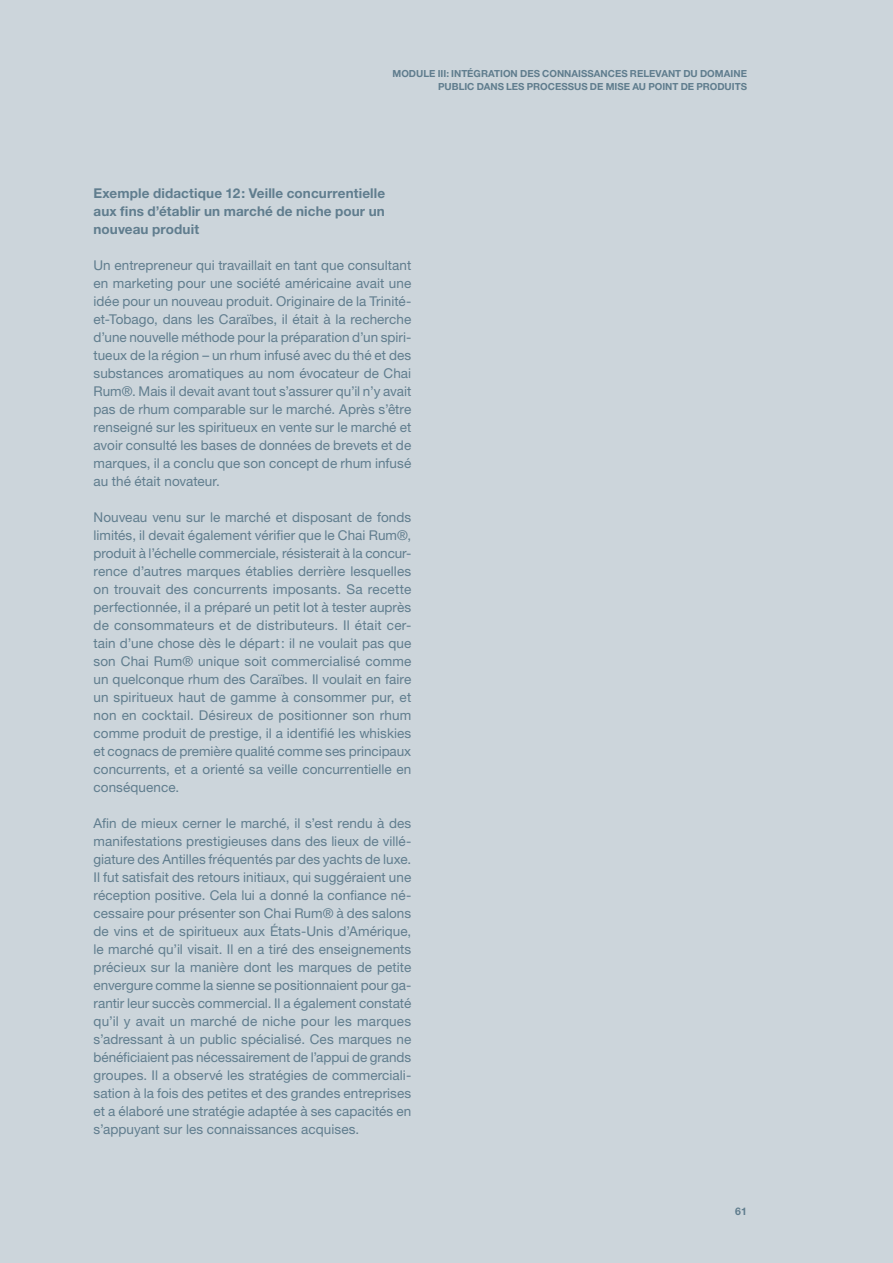
<style>
.page{position:relative;width:893px;height:1263px;background:#ccd5db}
.page>*{position:absolute;margin:0;border:0;box-sizing:border-box;transform-origin:0 0}
.courant{font:13.5px/18px "Helvetica Neue LT Std";letter-spacing:.005em;color:#607d8e;text-align:justify}
.BOX_titre{font:700 13.5px/18px "Helvetica Neue LT Std";letter-spacing:.01em;color:#607d8e;text-align:justify}
.t1{font:700 10.5px "Helvetica Neue LT Std";color:#607d8e}
.t2{font:700 9.75px/13.5px "Helvetica Neue LT Std";color:#607d8e;text-align:right}
</style>
<div class="page">
<p class="t2" style="left:393px;top:66px;width:356px">MODULE III: INTÉGRATION DES CONNAISSANCES RELEVANT DU DOMAINE<br>PUBLIC DANS LES PROCESSUS DE MISE AU POINT DE PRODUITS</p>
<p class="BOX_titre" style="left:94px;top:184px;width:293px">Exemple didactique 12: Veille concurrentielle aux fins d’établir un marché de niche pour un nouveau produit</p>
<p class="courant" style="left:94px;top:256px;width:319px">Un entrepreneur qui travaillait en tant que consultant en marketing pour une société américaine avait une idée pour un nouveau produit. Originaire de la Trinité&shy;et-Tobago, dans les Caraïbes, il était à la recherche d’une nouvelle méthode pour la préparation d’un spiri&shy;tueux de la région – un rhum infusé avec du thé et des substances aromatiques au nom évocateur de Chai Rum®. Mais il devait avant tout s’assurer qu’il n’y avait pas de rhum comparable sur le marché. Après s’être renseigné sur les spiritueux en vente sur le marché et avoir consulté les bases de données de brevets et de marques, il a conclu que son concept de rhum infusé au thé était novateur.</p>
<p class="courant" style="left:94px;top:508px;width:319px">Nouveau venu sur le marché et disposant de fonds limités, il devait également vérifier que le Chai Rum®, produit à l’échelle commerciale, résisterait à la concur&shy;rence d’autres marques établies derrière lesquelles on trouvait des concurrents imposants. Sa recette perfectionnée, il a préparé un petit lot à tester auprès de consommateurs et de distributeurs. Il était cer&shy;tain d’une chose dès le départ: il ne voulait pas que son Chai Rum® unique soit commercialisé comme un quelconque rhum des Caraïbes. Il voulait en faire un spiritueux haut de gamme à consommer pur, et non en cocktail. Désireux de positionner son rhum comme produit de prestige, il a identifié les whiskies et cognacs de première qualité comme ses principaux concurrents, et a orienté sa veille concurrentielle en conséquence.</p>
<p class="courant" style="left:94px;top:814px;width:319px">Afin de mieux cerner le marché, il s’est rendu à des manifestations prestigieuses dans des lieux de villé&shy;giature des Antilles fréquentés par des yachts de luxe.<br>Il fut satisfait des retours initiaux, qui suggéraient une réception positive. Cela lui a donné la confiance né&shy;cessaire pour présenter son Chai Rum® à des salons de vins et de spiritueux aux États-Unis d’Amérique, le marché qu’il visait. Il en a tiré des enseignements précieux sur la manière dont les marques de petite envergure comme la sienne se positionnaient pour ga&shy;rantir leur succès commercial. Il a également constaté qu’il y avait un marché de niche pour les marques s’adressant à un public spécialisé. Ces marques ne bénéficiaient pas nécessairement de l’appui de grands groupes. Il a observé les stratégies de commerciali&shy;sation à la fois des petites et des grandes entreprises et a élaboré une stratégie adaptée à ses capacités en s’appuyant sur les connaissances acquises.</p>
<p class="t1" style="left:735px;top:1205px;width:13px">61</p>
</div>
